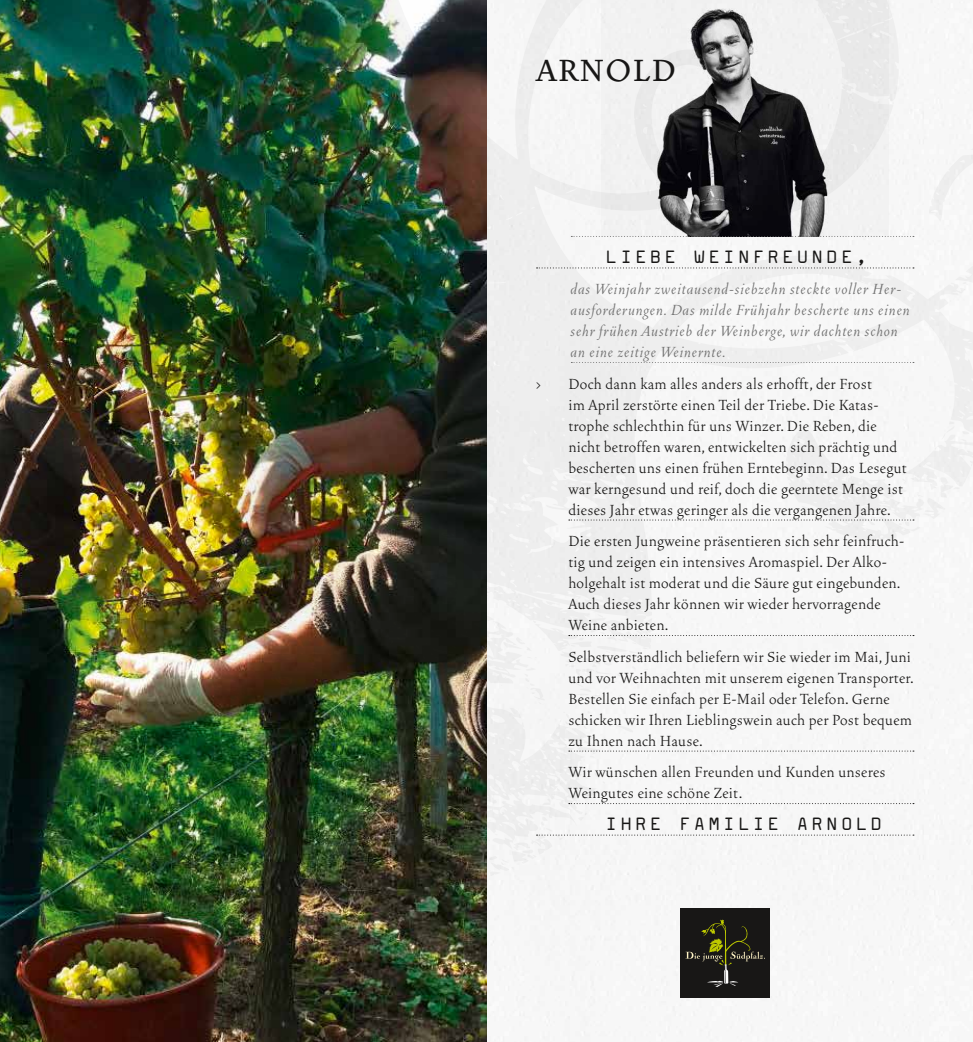
<style>
.page{position:relative;width:973px;height:1042px;background:#fff}
.page>*{position:absolute;margin:0;border:0;box-sizing:border-box;transform-origin:0 0}
.t1{font:38.5px "Vendetta Medium Petite Caps";letter-spacing:.025em;color:#181716}
._01_zwischenüberschr{font:21px "Magda Clean Mono";letter-spacing:.15em;color:#181716}
._01_grundschrift{font:300 18.38px/21px "Vendetta";letter-spacing:.015em;color:#181716}
._01_einleitung{font:italic 300 18.38px/21px "Vendetta";letter-spacing:.05em;color:#6e6e6e}
</style>
<div class="page">
<img style="left:0;top:883px;width:486px;height:159px">
<img style="left:0;top:0;width:972px;height:883px">
<svg style="left:483px;top:0;width:6px;height:3px"></svg>
<div style="left:680px;top:908px;width:89px;height:89px;background:#181716"></div>
<svg style="left:685px;top:919px;width:78px;height:68px"></svg>
<img style="left:601px;top:0;width:287px;height:236px">
<svg style="left:536px;top:267px;width:377px;height:1px"></svg>
<svg style="left:571px;top:362px;width:342px;height:1px"></svg>
<svg style="left:568px;top:519px;width:345px;height:1px"></svg>
<svg style="left:568px;top:635px;width:345px;height:1px"></svg>
<svg style="left:568px;top:750px;width:345px;height:1px"></svg>
<svg style="left:568px;top:803px;width:345px;height:1px"></svg>
<svg style="left:536px;top:834px;width:377px;height:1px"></svg>
<svg style="left:571px;top:236px;width:342px;height:1px"></svg>
<p class="t1" style="left:536px;top:51px;width:141px">ARNOLD</p>
<p class="_01_zwischenüberschr" style="left:605px;top:245px;width:263px">LIEBE WEINFREUNDE,</p>
<p class="_01_einleitung" style="left:570px;top:279px;width:340px">das Weinjahr zweitausend-siebzehn steckte voller Her&shy;ausforderungen. Das milde Frühjahr bescherte uns einen sehr frühen Austrieb der Weinberge, wir dachten schon an eine zeitige Weinernte.</p>
<p class="_01_grundschrift" style="left:568px;top:373px;width:340px;text-indent:-32px">&gt; Doch dann kam alles anders als erhofft, der Frost<br>im April zerstörte einen Teil der Triebe. Die Katas&shy;trophe schlechthin für uns Winzer. Die Reben, die nicht betroffen waren,entwickelten sich prächtig und bescherten uns einen frühen Erntebeginn. Das Lesegut war kerngesund und reif, doch die geerntete Menge ist dieses Jahr etwas geringer als die vergangenen Jahre.</p>
<p class="_01_grundschrift" style="left:568px;top:531px;width:337px">Die ersten Jungweine präsentieren sich sehr feinfruch&shy;tig und zeigen ein intensives Aromaspiel. Der Alko&shy;holgehalt ist moderat und die Säure gut eingebunden.<br>Auch dieses Jahr können wir wieder hervorragende Weine anbieten.</p>
<p class="_01_grundschrift" style="left:568px;top:646px;width:347px">Selbstverständlich beliefern wir Sie wieder im Mai, Juni und vor Weihnachten mit unserem eigenen Transporter.<br>Bestellen Sie einfach per E-Mail oder Telefon. Gerne schicken wir Ihren Lieblingswein auch per Post bequem zu Ihnen nach Hause.</p>
<p class="_01_grundschrift" style="left:568px;top:762px;width:318px">Wir wünschen allen Freunden und Kunden unseres<br>Weingutes eine schöne Zeit.</p>
<p class="_01_zwischenüberschr" style="left:605px;top:812px;width:278px">IHRE FAMILIE ARNOLD</p>
</div>
